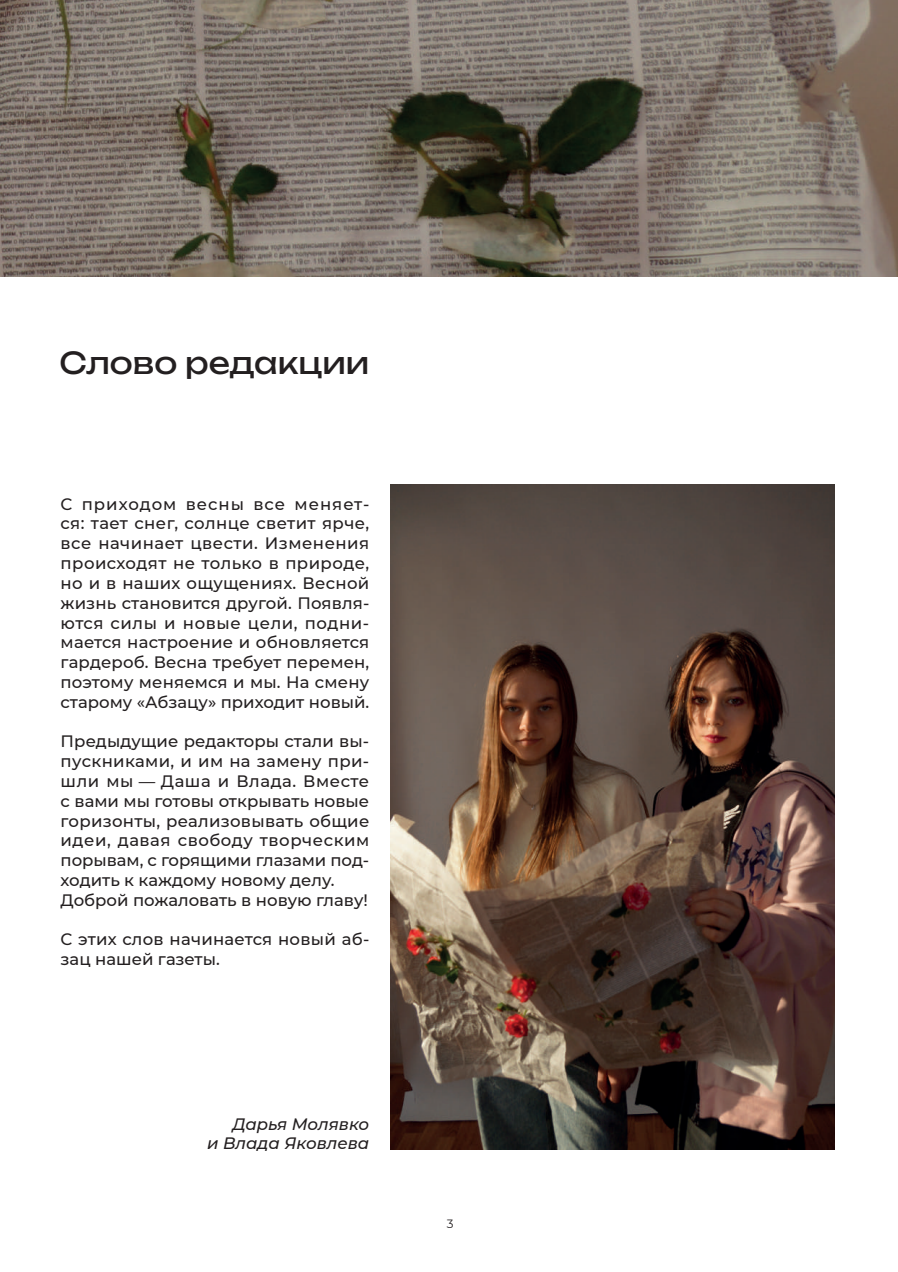
<style>
.page{position:relative;width:898px;height:1272px;background:#fff}
.page>*{position:absolute;margin:0;border:0;box-sizing:border-box;transform-origin:0 0}
.t1{font:30px "Unbounded";color:#231f20}
.t2{font:500 16.5px/19.8px "Montserrat";color:#231f20}
.t3{font:italic 500 16.5px/19.8px "Montserrat";color:#231f20;text-align:right}
.t4{font:12px "Montserrat";color:#231f20}
</style>
<div class="page">
<img style="left:0;top:0;width:897px;height:276px">
<img style="left:390px;top:484px;width:443px;height:665px">
<h1 class="t1" style="left:60px;top:339px;width:311px">Слово редакции</h1>
<p class="t2" style="left:61px;top:493px;width:310px;text-align:justify">С приходом весны все меняет&shy;ся: тает снег, солнце светит ярче, все начинает цвести. Изменения происходят не только в природе, но и в наших ощущениях. Весной жизнь становится другой. Появля&shy;ются силы и новые цели, подни&shy;мается настроение и обновляется гардероб. Весна требует перемен, поэтому меняемся и мы. На смену старому «Абзацу» приходит новый.</p>
<p class="t2" style="left:61px;top:731px;width:310px">Предыдущие редакторы стали вы&shy;пускниками, и им на замену при&shy;шли мы — Даша и Влада. Вместе с вами мы готовы открывать новые горизонты, реализовывать общие идеи, давая свободу творческим порывам, с горящими глазами под&shy;ходить к каждому новому делу.<br>Доброй пожаловать в новую главу!</p>
<p class="t2" style="left:61px;top:929px;width:310px">С этих слов начинается новый аб&shy;зац нашей газеты.</p>
<p class="t3" style="left:207px;top:1113px;width:164px">Дарья Молявко<br>и Влада Яковлева</p>
<p class="t4" style="left:446px;top:1215px;width:8px">3</p>
</div>
